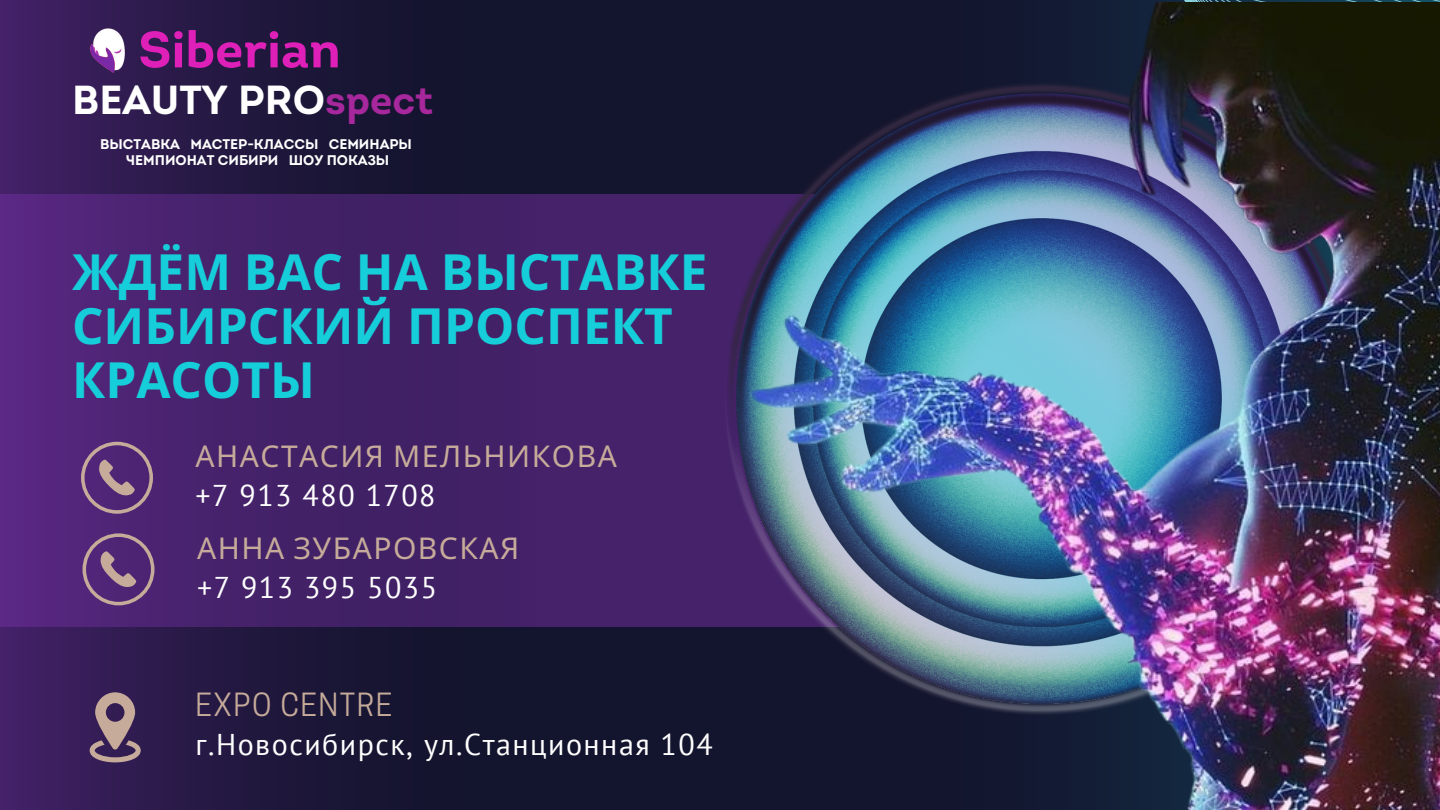
<style>
.page{position:relative;width:1440px;height:810px;background:#13142d}
.page>*{position:absolute;margin:0;border:0;box-sizing:border-box;transform-origin:0 0}
.t1{font:700 51.2px "Intro";color:#de1fb8}
.t2{font:700 49.5px/54px "Open Sans";color:#16ceda}
.t3{font:700 40.5px "Intro";color:#fff}
.t4{font:30px "PT Sans";letter-spacing:.05em;color:#fff}
.t5{font:30px "Noto Sans";letter-spacing:.05em;color:#c6ab9a}
.t6{font:30px "Cooper Hewitt";letter-spacing:.05em;color:#c6ab9a}
.t7{font:700 14px/16.4px "Intro";color:#fff;text-align:center}
.s1{color:#a7279c}
</style>
<div class="page">
<div style="left:0;top:194px;width:1043px;height:432px;background:#45226a"></div>
<svg style="left:0;top:0;width:536px;height:810px"></svg>
<svg style="left:81px;top:442px;width:72px;height:72px"></svg>
<svg style="left:90px;top:692px;width:51px;height:70px;background:#775f74"></svg>
<svg style="left:83px;top:533px;width:71px;height:72px"></svg>
<img style="left:87px;top:24px;width:39px;height:50px">
<img style="left:87px;top:43px;width:35px;height:32px">
<div style="left:242px;top:108px;width:32px;height:49px;background:#21183e"></div>
<img style="left:720px;top:2px;width:720px;height:808px">
<h1 class="t1" style="left:138px;top:29px;width:204px">Siberian</h1>
<h3 class="t3" style="left:72px;top:84px;width:363px">BEAUTY PRO<span class="s1">spect</span></h3>
<p class="t7" style="left:100px;top:137px;width:313px">ВЫСТАВКА МАСТЕР-КЛАССЫ СЕМИНАРЫ<br>ЧЕМПИОНАТ СИБИРИ ШОУ ПОКАЗЫ</p>
<h2 class="t2" style="left:72px;top:243px;width:637px">ЖДЁМ ВАС НА ВЫСТАВКЕ<br>СИБИРСКИЙ ПРОСПЕКТ<br>КРАСОТЫ</h2>
<p class="t5" style="left:196px;top:435px;width:423px">АНАСТАСИЯ МЕЛЬНИКОВА</p>
<p class="t4" style="left:196px;top:476px;width:242px">+7 913 480 1708</p>
<p class="t5" style="left:197px;top:527px;width:324px">АННА ЗУБАРОВСКАЯ</p>
<p class="t4" style="left:197px;top:567px;width:242px">+7 913 395 5035</p>
<p class="t6" style="left:196px;top:694px;width:198px">EXPO CENTRE</p>
<p class="t4" style="left:196px;top:725px;width:519px">г.Новосибирск, ул.Станционная 104</p>
</div>
